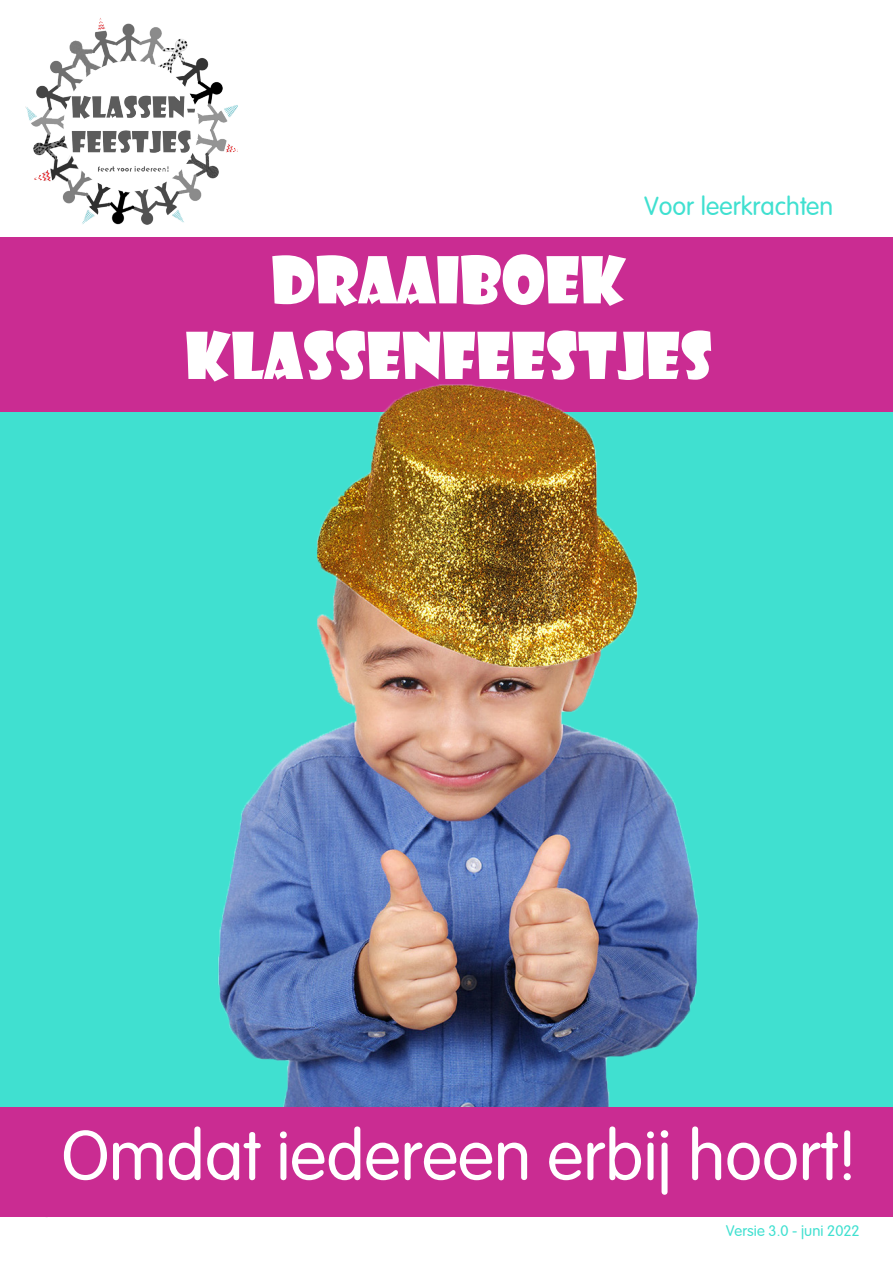
<style>
.page{position:relative;width:893px;height:1263px;background:#fff}
.page>*{position:absolute;margin:0;border:0;box-sizing:border-box;transform-origin:0 0}
.t1{font:69px "Arial Rounded";color:#fff}
.t2{font:63px "Showcard Gothic";color:#fff}
.t3{font:25.5px "Arial Rounded";letter-spacing:.005em;color:#40e0d0}
.t4{font:15px "Arial Rounded";letter-spacing:.005em;color:#40e0d0}
</style>
<div class="page">
<div style="left:0;top:237px;width:893px;height:175px;background:#ca2c92"></div>
<div style="left:0;top:412px;width:893px;height:696px;background:#40e0d0"></div>
<img style="left:25px;top:18px;width:212px;height:207px">
<img style="left:148px;top:384px;width:622px;height:724px">
<div style="left:0;top:1108px;width:893px;height:109px;background:#ca2c92"></div>
<p class="t3" style="left:644px;top:188px;width:190px">Voor leerkrachten</p>
<p class="t2" style="left:271px;top:238px;width:357px">DRAAIBOEK</p>
<p class="t2" style="left:185px;top:314px;width:529px">KLASSENFEESTJES</p>
<p class="t1" style="left:62px;top:1105px;width:796px">Omdat iedereen erbij hoort!</p>
<p class="t4" style="left:726px;top:1220px;width:135px">Versie 3.0 - juni 2022</p>
</div>
